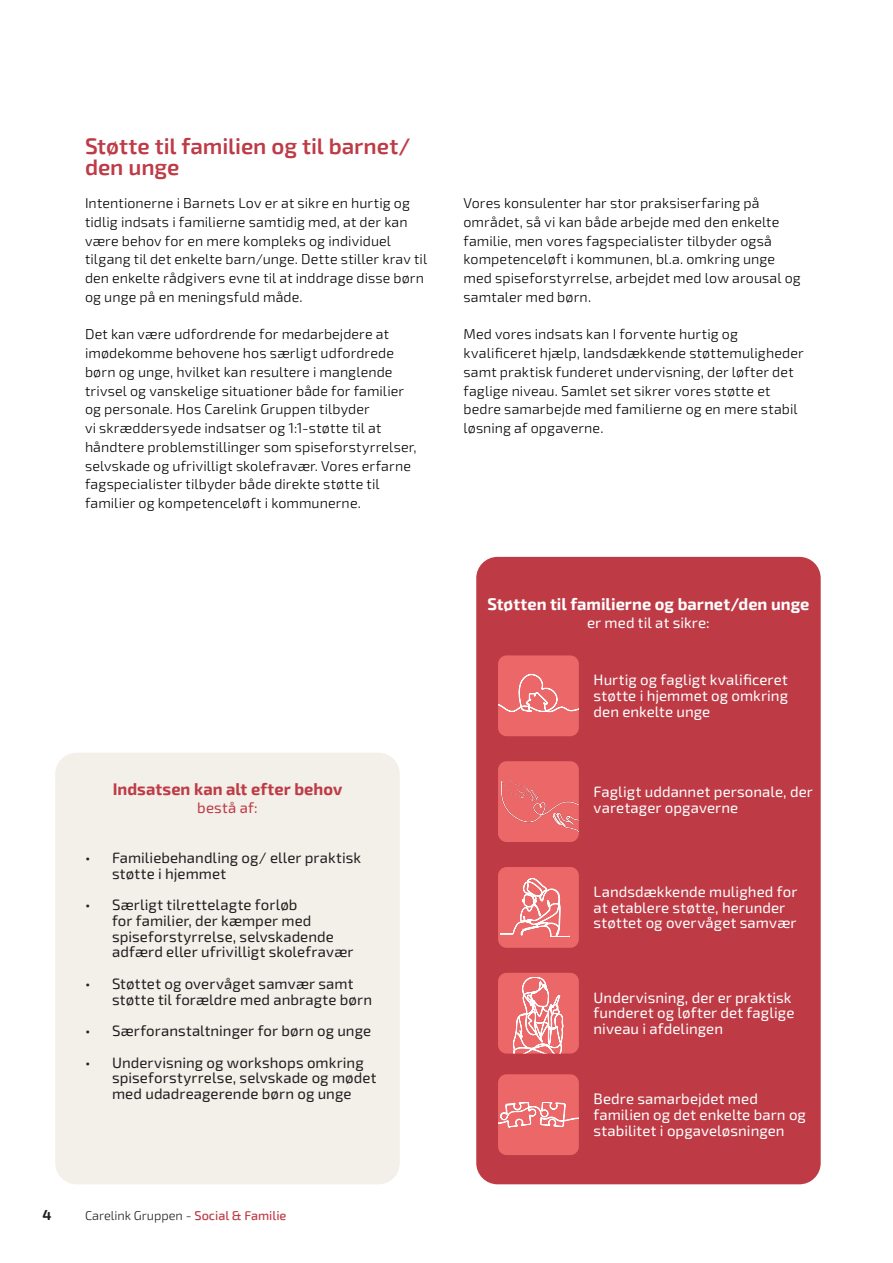
<style>
.page{position:relative;width:893px;height:1263px;background:#fff}
.page>*{position:absolute;margin:0;border:0;box-sizing:border-box;transform-origin:0 0}
._3_Mellemrubrik{font:600 22.5px/21px "Exo 2";letter-spacing:-.005em;color:#be3b46}
._5_Billedtekst_overskrift{font:700 16.5px "Exo 2";color:#fff}
._5_Billedtekst_overskrift-2{font:700 16.5px "Exo 2";letter-spacing:.005em;color:#be3b46}
.t1{font:15px/15.8px "Exo 2";letter-spacing:.005em;color:#231f20}
._5_Billedtekst_overskrift-3{font:15px/15.8px "Exo 2";letter-spacing:.005em;color:#fff}
._5_Billedtekst{font:15px "Exo 2";letter-spacing:.01em;color:#fff}
._5_Billedtekst-2{font:15px "Exo 2";letter-spacing:.015em;color:#be3b46}
._3_Mellemrubrik-2{font:14.25px/18.8px "Exo 2";letter-spacing:.01em;color:#000}
.t2{font:700 14.25px "Exo 2";color:#231f20}
.t3{font:12.75px "Exo 2";color:#231f20}
.s1{font-weight:500;color:#be3b46}
</style>
<div class="page">
<div style="left:476px;top:557px;width:345px;height:627px;background:#be3b46;border-radius:21px"></div>
<div style="left:55px;top:753px;width:345px;height:431px;background:#f3efe9;border-radius:21px"></div>
<div style="left:498px;top:867px;width:81px;height:81px;background:#eb6768"></div>
<div style="left:498px;top:973px;width:81px;height:80px;background:#eb6768;border-radius:9px"></div>
<svg style="left:502px;top:977px;width:72px;height:76px"></svg>
<div style="left:498px;top:1074px;width:81px;height:81px;background:#eb6768;border-radius:9px"></div>
<svg style="left:498px;top:1102px;width:81px;height:25px"></svg>
<svg style="left:501px;top:878px;width:68px;height:58px;background:#ee8384"></svg>
<div style="left:498px;top:761px;width:81px;height:81px;background:#eb6768;border-radius:9px"></div>
<div style="left:498px;top:655px;width:81px;height:81px;background:#eb6768;border-radius:9px"></div>
<svg style="left:498px;top:673px;width:81px;height:40px"></svg>
<img style="left:501px;top:777px;width:78px;height:59px">
<p class="_3_Mellemrubrik" style="left:85px;top:136px;width:327px">Støtte til familien og til barnet/ den unge</p>
<p class="_3_Mellemrubrik-2" style="left:85px;top:193px;width:344px">Intentionerne i Barnets Lov er at sikre en hurtig og tidlig indsats i familierne samtidig med, at der kan være behov for en mere kompleks og individuel tilgang til det enkelte barn/unge. Dette stiller krav til den enkelte rådgivers evne til at inddrage disse børn og unge på en meningsfuld måde.</p>
<p class="_3_Mellemrubrik-2" style="left:85px;top:324px;width:333px">Det kan være udfordrende for medarbejdere at imødekomme behovene hos særligt udfordrede børn og unge, hvilket kan resultere i manglende trivsel og vanskelige situationer både for familier og personale. Hos Carelink Gruppen tilbyder<br>vi skræddersyede indsatser og 1:1-støtte til at håndtere problemstillinger som spiseforstyrrelser, selvskade og ufrivilligt skolefravær. Vores erfarne fagspecialister tilbyder både direkte støtte til familier og kompetenceløft i kommunerne.</p>
<p class="_5_Billedtekst_overskrift-2" style="left:113px;top:779px;width:231px">Indsatsen kan alt efter behov</p>
<p class="_5_Billedtekst-2" style="left:197px;top:797px;width:62px">bestå af:</p>
<p class="t1" style="left:112px;top:849px;width:251px;text-indent:-27px">• Familiebehandling og/ eller praktisk støtte i hjemmet</p>
<p class="t1" style="left:112px;top:896px;width:243px;text-indent:-27px">• Særligt tilrettelagte forløb<br>for familier, der kæmper med spiseforstyrrelse, selvskadende adfærd eller ufrivilligt skolefravær</p>
<p class="t1" style="left:112px;top:975px;width:262px;text-indent:-27px">• Støttet og overvåget samvær samt støtte til forældre med anbragte børn</p>
<p class="t1" style="left:85px;top:1022px;width:288px">• Særforanstaltninger for børn og unge</p>
<p class="t1" style="left:112px;top:1054px;width:266px;text-indent:-27px">• Undervisning og workshops omkring spiseforstyrrelse, selvskade og mødet med udadreagerende børn og unge</p>
<p class="t2" style="left:43px;top:1207px;width:11px">4</p>
<p class="t3" style="left:85px;top:1207px;width:203px">Carelink Gruppen - <span class="s1">Social &amp; Familie</span></p>
<p class="_3_Mellemrubrik-2" style="left:463px;top:193px;width:339px">Vores konsulenter har stor praksiserfaring på området, så vi kan både arbejde med den enkelte familie, men vores fagspecialister tilbyder også kompetenceløft i kommunen, bl.a. omkring unge med spiseforstyrrelse, arbejdet med low arousal og samtaler med børn.</p>
<p class="_3_Mellemrubrik-2" style="left:463px;top:324px;width:342px">Med vores indsats kan I forvente hurtig og kvalificeret hjælp, landsdækkende støttemuligheder samt praktisk funderet undervisning, der løfter det faglige niveau. Samlet set sikrer vores støtte et bedre samarbejde med familierne og en mere stabil løsning af opgaverne.</p>
<p class="_5_Billedtekst_overskrift" style="left:487px;top:594px;width:323px">Støtten til familierne og barnet/den unge</p>
<p class="_5_Billedtekst" style="left:587px;top:612px;width:124px">er med til at sikre:</p>
<p class="_5_Billedtekst_overskrift-3" style="left:594px;top:672px;width:196px;text-align:justify">Hurtig og fagligt kvalificeret støtte i hjemmet og omkring den enkelte unge</p>
<p class="_5_Billedtekst_overskrift-3" style="left:594px;top:784px;width:221px">Fagligt uddannet personale, der varetager opgaverne</p>
<p class="_5_Billedtekst_overskrift-3" style="left:594px;top:883px;width:205px">Landsdækkende mulighed for at etablere støtte, herunder støttet og overvåget samvær</p>
<p class="_5_Billedtekst_overskrift-3" style="left:594px;top:989px;width:202px">Undervisning, der er praktisk funderet og løfter det faglige niveau i afdelingen</p>
<p class="_5_Billedtekst_overskrift-3" style="left:594px;top:1090px;width:214px">Bedre samarbejdet med familien og det enkelte barn og stabilitet i opgaveløsningen</p>
</div>
